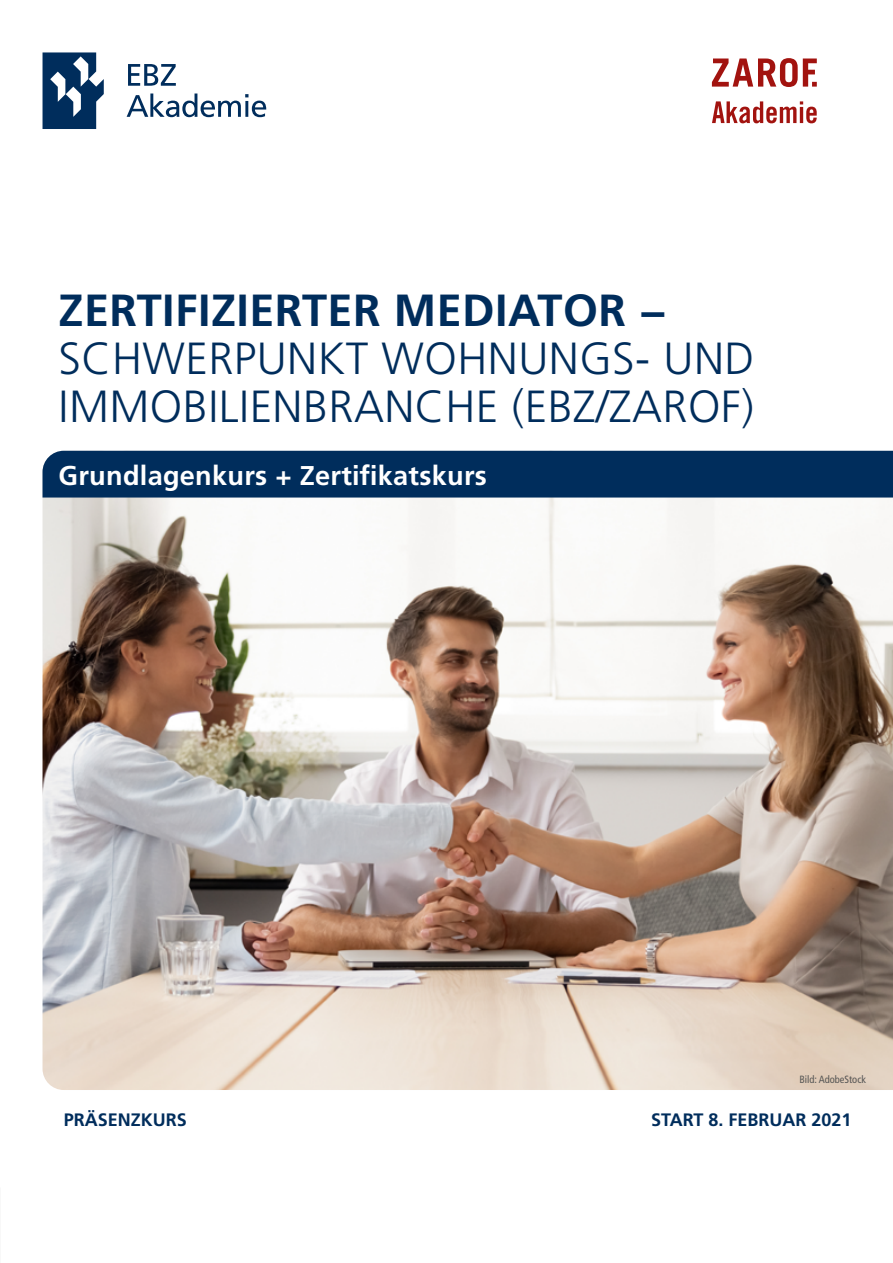
<style>
.page{position:relative;width:893px;height:1263px;background:#fff}
.page>*{position:absolute;margin:0;border:0;box-sizing:border-box;transform-origin:0 0}
.t1{font:300 45px/48px "Frutiger LT Std";letter-spacing:.01em;color:#002d5c}
.t2{font:700 45px "Frutiger LT Pro";letter-spacing:.01em;color:#002d5c}
.t3{font:700 27.15px "Frutiger LT Pro";letter-spacing:.01em;color:#fff}
.t4{font:700 18px "Frutiger LT Pro";color:#002d5c}
.t5{font:condensed 10.5px "Frutiger LT Std";color:#565655}
</style>
<div class="page">
<img style="left:43px;top:497px;width:850px;height:593px">
<div style="left:43px;top:451px;width:850px;height:46px;background:#002d5c"></div>
<svg style="left:43px;top:52px;width:61px;height:77px"></svg>
<svg style="left:127px;top:93px;width:139px;height:24px"></svg>
<svg style="left:128px;top:64px;width:48px;height:22px"></svg>
<svg style="left:712px;top:58px;width:105px;height:29px"></svg>
<svg style="left:712px;top:101px;width:105px;height:22px"></svg>
<p class="t2" style="left:59px;top:283px;width:609px">ZERTIFIZIERTER MEDIATOR −</p>
<p class="t1" style="left:59px;top:335px;width:697px">SCHWERPUNKT WOHNUNGS- UND<br>IMMOBILIENBRANCHE (EBZ/ZAROF)</p>
<p class="t3" style="left:59px;top:459px;width:430px">Grundlagenkurs + Zertifikatskurs</p>
<p class="t5" style="left:799px;top:1073px;width:68px">Bild: AdobeStock</p>
<p class="t4" style="left:64px;top:1109px;width:125px">PRÄSENZKURS</p>
<p class="t4" style="left:651px;top:1109px;width:202px">START 8. FEBRUAR 2021</p>
</div>
